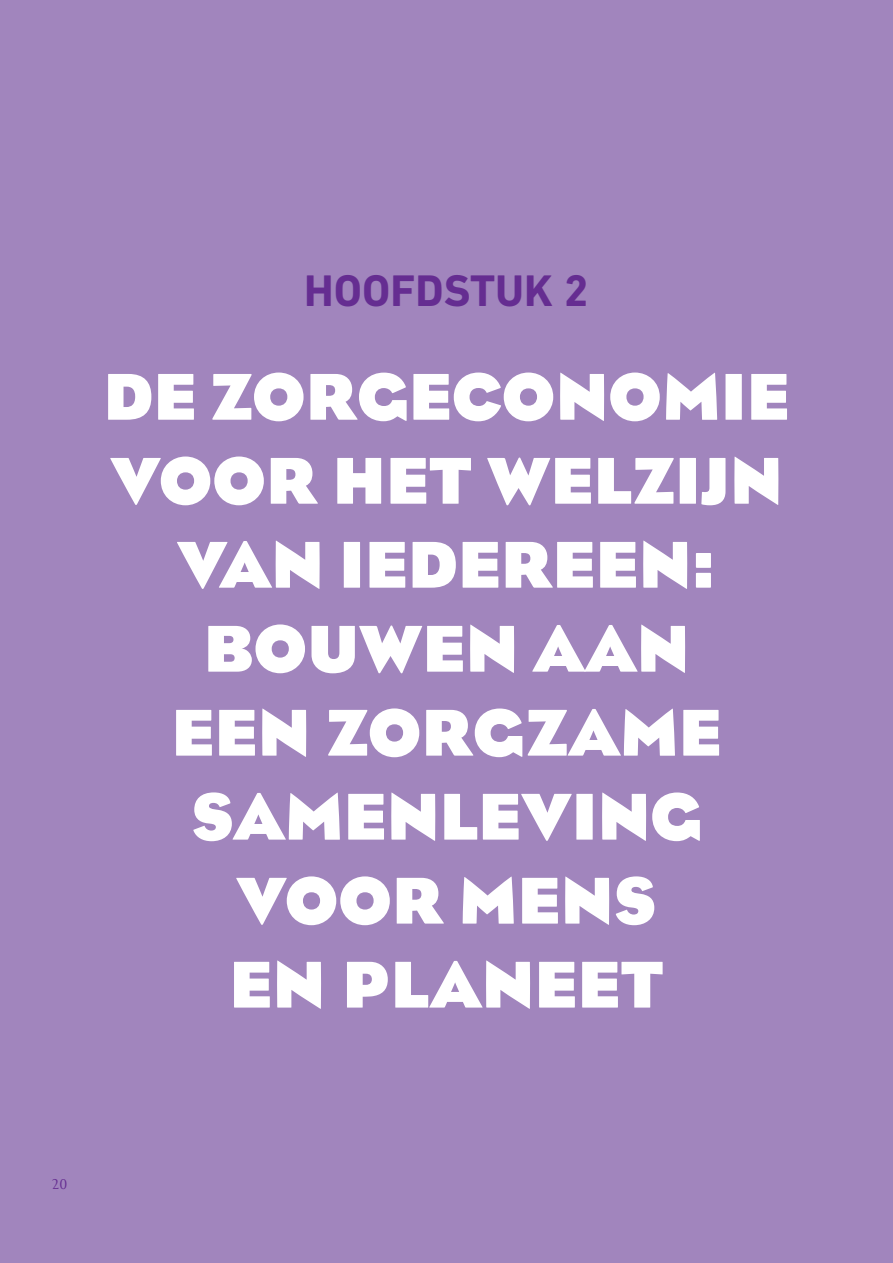
<style>
.page{position:relative;width:893px;height:1263px;background:#a185bd}
.page>*{position:absolute;margin:0;border:0;box-sizing:border-box;transform-origin:0 0}
.t1{font:700 67.5px/84px "Eagle";color:#fff;text-align:center}
.t2{font:700 45px "DIN Next LT Pro";color:#652d91}
.t3{font:16.5px "M Joanna";color:#652d91}
</style>
<div class="page">
<p class="t2" style="left:304px;top:264px;width:286px">HOOFDSTUK 2</p>
<p class="t1" style="left:103px;top:355px;width:688px">DE ZORGECONOMIE<br>VOOR HET WELZIJN<br>VAN IEDEREEN:<br>BOUWEN AAN<br>EEN ZORGZAME<br>SAMENLEVING<br>VOOR MENS<br>EN PLANEET</p>
<p class="t3" style="left:51px;top:1175px;width:18px">20</p>
</div>
